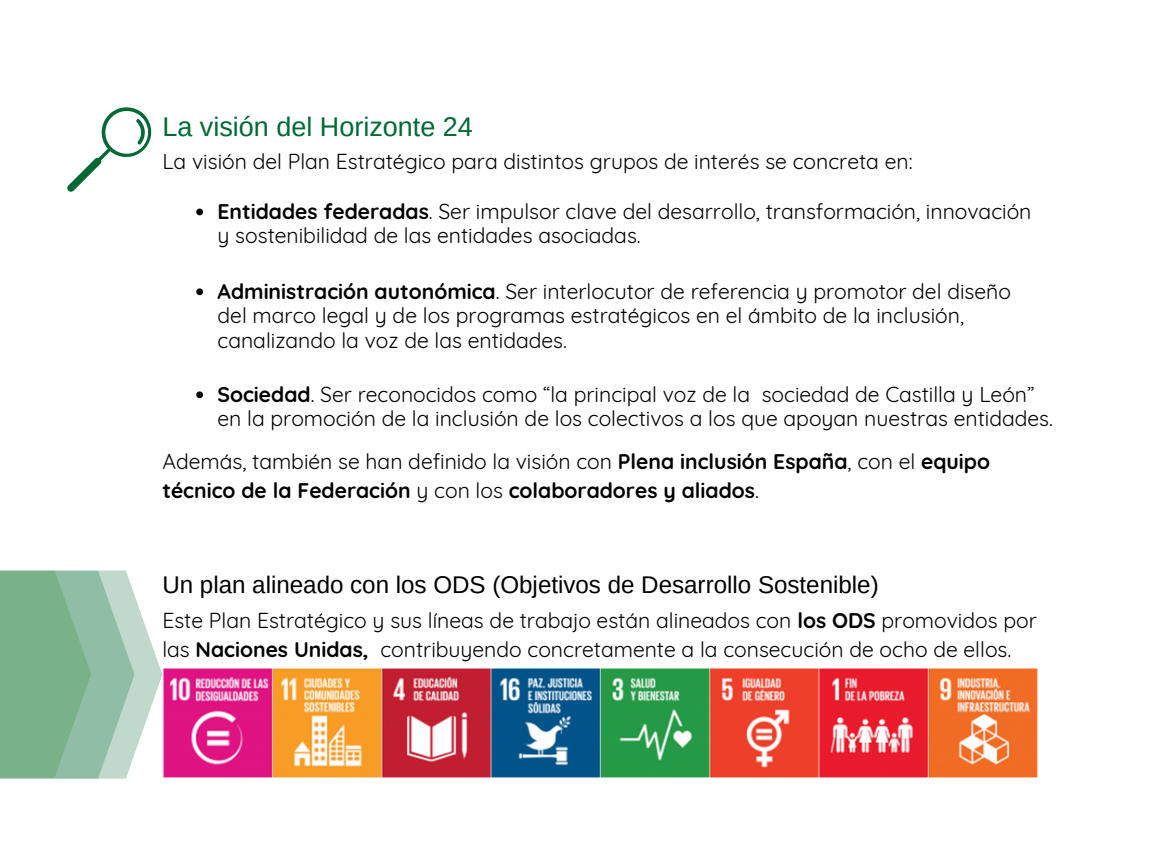
<style>
.page{position:relative;width:1152px;height:864px;background:#fff}
.page>*{position:absolute;margin:0;border:0;box-sizing:border-box;transform-origin:0 0}
.t1{font:27px "Arimo";color:#006934}
.t2{font:24.15px "Arimo";color:#000}
.t3{font:21.15px/24.8px "Quicksand";color:#000}
.t4{font:700 21.15px/29.2px "Quicksand";color:#000}
.s1{font-weight:700}
.s2{font-weight:400}
</style>
<div class="page">
<svg style="left:67px;top:107px;width:84px;height:85px"></svg>
<img style="left:162px;top:668px;width:876px;height:110px">
<svg style="left:196px;top:209px;width:7px;height:6px"></svg>
<svg style="left:196px;top:288px;width:7px;height:7px"></svg>
<svg style="left:196px;top:391px;width:7px;height:7px"></svg>
<svg style="left:0;top:571px;width:162px;height:208px;background:#99c3a9"></svg>
<h1 class="t1" style="left:162px;top:112px;width:312px">La visión del Horizonte 24</h1>
<p class="t3" style="left:162px;top:148px;width:752px">La visión del Plan Estratégico para distintos grupos de interés se concreta en:</p>
<p class="t3" style="left:218px;top:198px;width:815px"><span class="s1">Entidades federadas</span>. Ser impulsor clave del desarrollo, transformación, innovación y sostenibilidad de las entidades asociadas.</p>
<p class="t3" style="left:218px;top:278px;width:795px"><span class="s1">Administración autonómica</span>. Ser interlocutor de referencia y promotor del diseño del marco legal y de los programas estratégicos en el ámbito de la inclusión, canalizando la voz de las entidades.</p>
<p class="t3" style="left:218px;top:381px;width:837px"><span class="s1">Sociedad</span>. Ser reconocidos como “la principal voz de la sociedad de Castilla y León” en la promoción de la inclusión de los colectivos a los que apoyan nuestras entidades.</p>
<p class="t4" style="left:162px;top:446px;width:829px"><span class="s2">Además, también se han definido la visión con</span> Plena inclusión España<span class="s2">, con el</span> equipo técnico de la Federación <span class="s2">y con los</span> colaboradores y aliados<span class="s2">.</span></p>
<h2 class="t2" style="left:162px;top:571px;width:718px">Un plan alineado con los ODS (Objetivos de Desarrollo Sostenible)</h2>
<p class="t3" style="left:162px;top:605px;width:876px;line-height:29.2px">Este Plan Estratégico y sus líneas de trabajo están alineados con <span class="s1">los ODS</span> promovidos por las <span class="s1">Naciones Unidas,</span></p>
<p class="t3" style="left:380px;top:637px;width:632px">contribuyendo concretamente a la consecución de ocho de ellos.</p>
</div>
